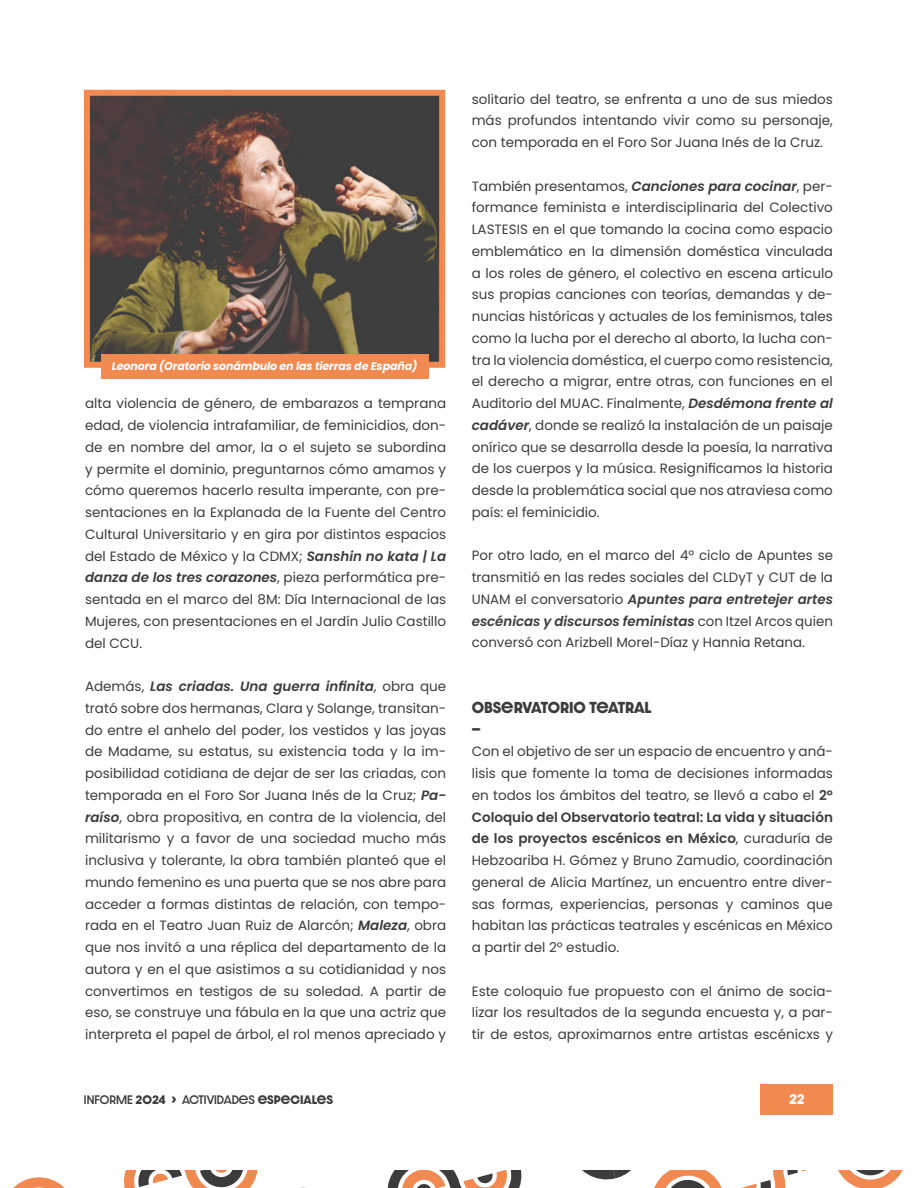
<style>
.page{position:relative;width:918px;height:1188px;background:#fff}
.page>*{position:absolute;margin:0;border:0;box-sizing:border-box;transform-origin:0 0}
.t1{font:13.5px/21.8px "Poppins";color:#3c3c3b;text-align:justify}
.t2{font:700 13.5px/21.9px "Dazzle Unicase";letter-spacing:-.01em;color:#3c3c3b}
.t3{font:700 12px "Dazzle Unicase";color:#fff}
.t4{font:italic 700 11.25px "Poppins";letter-spacing:-.01em;color:#fff}
.t5{font:500 10.5px "Dazzle Unicase";color:#3c3c3b}
.s1{font-weight:600;font-style:italic}
.s2{font-weight:600}
.s3{font-weight:700}
</style>
<div class="page">
<svg style="left:13px;top:1170px;width:890px;height:18px"></svg>
<div style="left:761px;top:1084px;width:72px;height:30px;background:#f18950"></div>
<img style="left:91px;top:97px;width:347px;height:264px">
<div style="left:84px;top:90px;width:361px;height:278px;border:6px solid #f18950"></div>
<div style="left:101px;top:354px;width:327px;height:24px;background:#f18950"></div>
<p class="t4" style="left:112px;top:359px;width:307px">Leonora (Oratorio sonámbulo en las tierras de España)</p>
<p class="t1" style="left:85px;top:393px;width:363px">alta violencia de género, de embarazos a temprana edad, de violencia intrafamiliar, de feminicidios, don&shy;de en nombre del amor, la o el sujeto se subordina y permite el dominio, preguntarnos cómo amamos y cómo queremos hacerlo resulta imperante, con pre&shy;sentaciones en la Explanada de la Fuente del Centro Cultural Universitario y en gira por distintos espacios del Estado de México y la CDMX; <span class="s1">Sanshin no kata | La danza de los tres corazones</span>, pieza performática pre&shy;sentada en el marco del 8M: Día Internacional de las Mujeres, con presentaciones en el Jardín Julio Castillo del CCU.</p>
<p class="t1" style="left:85px;top:676px;width:363px">Además, <span class="s1">Las criadas. Una guerra infinita</span>, obra que trató sobre dos hermanas, Clara y Solange, transitan&shy;do entre el anhelo del poder, los vestidos y las joyas de Madame, su estatus, su existencia toda y la im&shy;posibilidad cotidiana de dejar de ser las criadas, con temporada en el Foro Sor Juana Inés de la Cruz; <span class="s1">Pa&shy;raíso</span>, obra propositiva, en contra de la violencia, del militarismo y a favor de una sociedad mucho más inclusiva y tolerante, la obra también planteó que el mundo femenino es una puerta que se nos abre para acceder a formas distintas de relación, con tempo&shy;rada en el Teatro Juan Ruiz de Alarcón; <span class="s1">Maleza</span>, obra que nos invitó a una réplica del departamento de la autora y en el que asistimos a su cotidianidad y nos convertimos en testigos de su soledad. A partir de eso, se construye una fábula en la que una actriz que interpreta el papel de árbol, el rol menos apreciado y</p>
<p class="t1" style="left:472px;top:88px;width:363px">solitario del teatro, se enfrenta a uno de sus miedos más profundos intentando vivir como su personaje, con temporada en el Foro Sor Juana Inés de la Cruz.</p>
<p class="t1" style="left:472px;top:175px;width:363px">También presentamos, <span class="s1">Canciones para cocinar</span>, per&shy;formance feminista e interdisciplinaria del Colectivo LASTESIS en el que tomando la cocina como espacio emblemático en la dimensión doméstica vinculada a los roles de género, el colectivo en escena articulo sus propias canciones con teorías, demandas y de&shy;nuncias históricas y actuales de los feminismos, tales como la lucha por el derecho al aborto, la lucha con&shy;tra la violencia doméstica, el cuerpo como resistencia, el derecho a migrar, entre otras, con funciones en el Auditorio del MUAC. Finalmente, <span class="s1">Desdémona frente al cadáver</span>, donde se realizó la instalación de un paisaje onírico que se desarrolla desde la poesía, la narrativa de los cuerpos y la música. Resignificamos la historia desde la problemática social que nos atraviesa como país: el feminicidio.</p>
<p class="t1" style="left:472px;top:545px;width:363px">Por otro lado, en el marco del 4º ciclo de Apuntes se transmitió en las redes sociales del CLDyT y CUT de la UNAM el conversatorio <span class="s1">Apuntes para entretejer artes escénicas y discursos feministas</span> con Itzel Arcos quien conversó con Arizbell Morel-Díaz y Hannia Retana.</p>
<p class="t2" style="left:472px;top:696px;width:181px">OBSERVATORIO TEATRAL —</p>
<p class="t1" style="left:472px;top:741px;width:363px">Con el objetivo de ser un espacio de encuentro y aná&shy;lisis que fomente la toma de decisiones informadas en todos los ámbitos del teatro, se llevó a cabo el <span class="s2">2º Coloquio del Observatorio teatral: La vida y situación de los proyectos escénicos en México</span>, curaduría de Hebzoariba H. Gómez y Bruno Zamudio, coordinación general de Alicia Martínez, un encuentro entre diver&shy;sas formas, experiencias, personas y caminos que habitan las prácticas teatrales y escénicas en México a partir del 2º estudio.</p>
<p class="t1" style="left:472px;top:980px;width:363px">Este coloquio fue propuesto con el ánimo de socia&shy;lizar los resultados de la segunda encuesta y, a par&shy;tir de estos, aproximarnos entre artistas escénicxs y</p>
<p class="t5" style="left:84px;top:1092px;width:250px">INFORME <span class="s3">2024 ›</span> ACTIVIDADeS <span class="s3">ESPECIALES</span></p>
<p class="t3" style="left:789px;top:1090px;width:17px">22</p>
</div>
